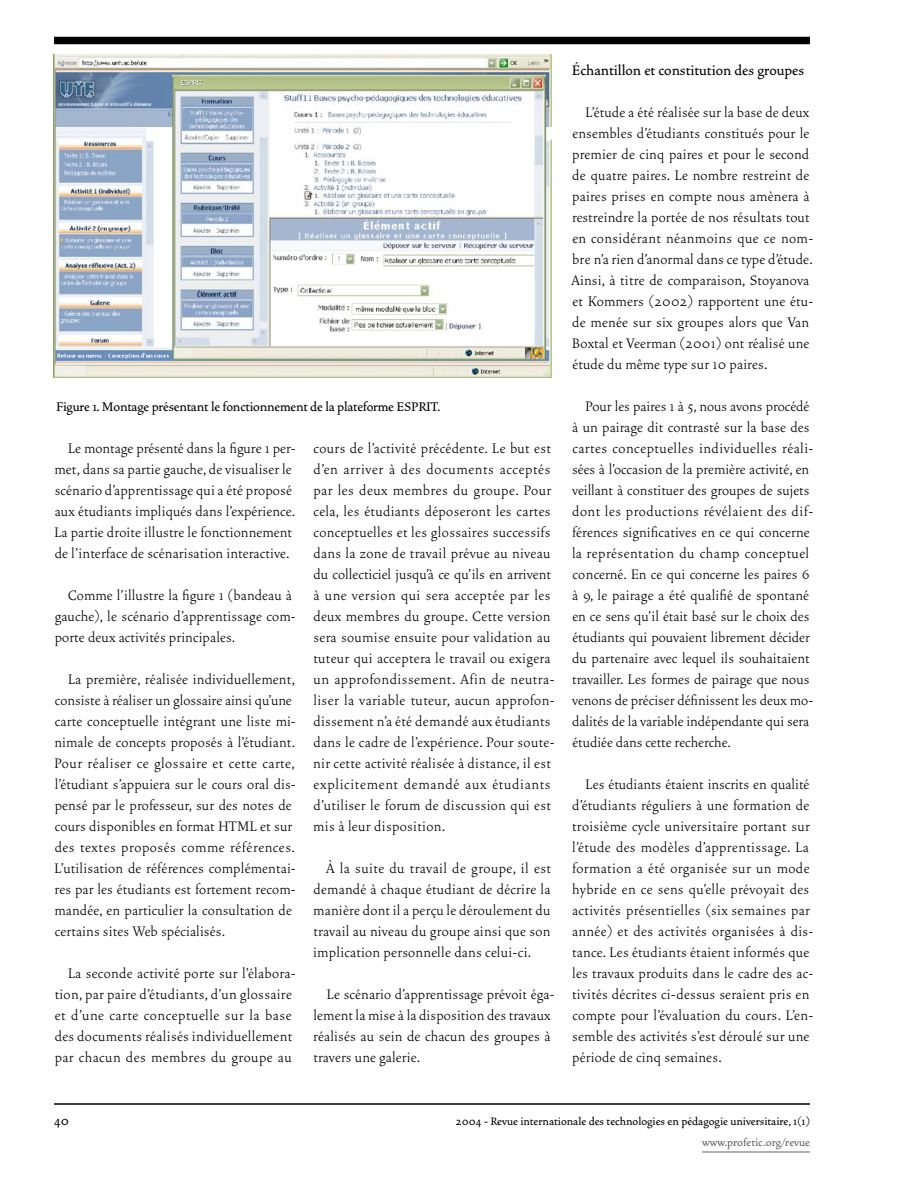
<style>
.page{position:relative;width:918px;height:1188px;background:#fff}
.page>*{position:absolute;margin:0;border:0;box-sizing:border-box;transform-origin:0 0}
.Corps_de_texte{font:300 17.25px/21px "Vendetta";letter-spacing:.01em;color:#000}
.Titre_5{font:500 17.25px "Vendetta";color:#000}
.Figure_1{font:500 15.75px "Vendetta";letter-spacing:-.01em;color:#000}
.t1{font:500 13.5px "Vendetta";color:#000}
.t2{font:500 13.5px "Vendetta";color:#636363}
</style>
<div class="page">
<div style="left:54px;top:37px;width:756px;height:7px;background:#000"></div>
<hr style="left:54px;top:1103px;width:756px;height:2px;background:#000">
<hr style="left:702px;top:1152px;width:108px;height:1px;background:#636363">
<img style="left:54px;top:54px;width:497px;height:324px">
<p class="Figure_1" style="left:56px;top:399px;width:386px">Figure 1. Montage présentant le fonctionnement de la plateforme ESPRIT.</p>
<p class="Corps_de_texte" style="left:54px;top:438px;width:243px;text-indent:14px">Le montage présenté dans la figure 1 per&shy;met, dans sa partie gauche, de visualiser le scénario d’apprentissage qui a été proposé aux étudiants impliqués dans l’expérience.<br>La partie droite illustre le fonctionnement de l’interface de scénarisation interactive.</p>
<p class="Corps_de_texte" style="left:55px;top:585px;width:243px;text-indent:13px">Comme l’illustre la figure 1 (bandeau à gauche), le scénario d’apprentissage com&shy;porte deux activités principales.</p>
<p class="Corps_de_texte" style="left:54px;top:669px;width:243px;text-indent:14px">La première, réalisée individuellement, consiste à réaliser un glossaire ainsi qu’une carte conceptuelle intégrant une liste mi&shy;nimale de concepts proposés à l’étudiant.<br>Pour réaliser ce glossaire et cette carte, l’étudiant s’appuiera sur le cours oral dis&shy;pensé par le professeur, sur des notes de cours disponibles en format HTML et sur des textes proposés comme références.<br>L’utilisation de références complémentai&shy;res par les étudiants est fortement recom&shy;mandée, en particulier la consultation de certains sites Web spécialisés.</p>
<p class="Corps_de_texte" style="left:55px;top:963px;width:243px;text-indent:13px">La seconde activité porte sur l’élabora&shy;tion, par paire d’étudiants, d’un glossaire et d’une carte conceptuelle sur la base des documents réalisés individuellement par chacun des membres du groupe au</p>
<p class="Corps_de_texte" style="left:313px;top:438px;width:243px">cours de l’activité précédente. Le but est d’en arriver à des documents acceptés par les deux membres du groupe. Pour cela, les étudiants déposeront les cartes conceptuelles et les glossaires successifs dans la zone de travail prévue au niveau du collecticiel jusqu’à ce qu’ils en arrivent à une version qui sera acceptée par les deux membres du groupe. Cette version sera soumise ensuite pour validation au tuteur qui acceptera le travail ou exigera un approfondissement. Afin de neutra&shy;liser la variable tuteur, aucun approfon&shy;dissement n’a été demandé aux étudiants dans le cadre de l’expérience. Pour soute&shy;nir cette activité réalisée à distance, il est explicitement demandé aux étudiants d’utiliser le forum de discussion qui est mis à leur disposition.</p>
<p class="Corps_de_texte" style="left:313px;top:858px;width:239px;text-align:justify;text-indent:13px">À la suite du travail de groupe, il est demandé à chaque étudiant de décrire la manière dont il a perçu le déroulement du travail au niveau du groupe ainsi que son implication personnelle dans celui-ci.</p>
<p class="Corps_de_texte" style="left:313px;top:984px;width:243px;text-indent:13px">Le scénario d’apprentissage prévoit éga&shy;lement la mise à la disposition des travaux réalisés au sein de chacun des groupes à travers une galerie.</p>
<p class="Titre_5" style="left:572px;top:62px;width:234px">Échantillon et constitution des groupes</p>
<p class="Corps_de_texte" style="left:571px;top:102px;width:243px;text-indent:14px">L’étude a été réalisée sur la base de deux ensembles d’étudiants constitués pour le premier de cinq paires et pour le second de quatre paires. Le nombre restreint de paires prises en compte nous amènera à restreindre la portée de nos résultats tout en considérant néanmoins que ce nom&shy;bre n’a rien d’anormal dans ce type d’étude.<br>Ainsi, à titre de comparaison, Stoyanova et Kommers (2002) rapportent une étu&shy;de menée sur six groupes alors que Van Boxtal et Veerman (2001) ont réalisé une étude du même type sur 10 paires.</p>
<p class="Corps_de_texte" style="left:572px;top:396px;width:243px;text-indent:13px">Pour les paires 1 à 5, nous avons procédé à un pairage dit contrasté sur la base des cartes conceptuelles individuelles réali&shy;sées à l’occasion de la première activité, en veillant à constituer des groupes de sujets dont les productions révélaient des dif&shy;férences significatives en ce qui concerne la représentation du champ conceptuel concerné. En ce qui concerne les paires 6 à 9, le pairage a été qualifié de spontané en ce sens qu’il était basé sur le choix des étudiants qui pouvaient librement décider du partenaire avec lequel ils souhaitaient travailler. Les formes de pairage que nous venons de préciser définissent les deux mo&shy;dalités de la variable indépendante qui sera étudiée dans cette recherche.</p>
<p class="Corps_de_texte" style="left:572px;top:774px;width:243px;text-indent:13px">Les étudiants étaient inscrits en qualité d’étudiants réguliers à une formation de troisième cycle universitaire portant sur l’étude des modèles d’apprentissage. La formation a été organisée sur un mode hybride en ce sens qu’elle prévoyait des activités présentielles (six semaines par année) et des activités organisées à dis&shy;tance. Les étudiants étaient informés que les travaux produits dans le cadre des ac&shy;tivités décrites ci-dessus seraient pris en compte pour l’évaluation du cours. L’en&shy;semble des activités s’est déroulé sur une période de cinq semaines.</p>
<p class="Figure_1" style="left:54px;top:1113px;width:16px">40</p>
<p class="t1" style="left:456px;top:1115px;width:356px">2004 - Revue internationale des technologies en pédagogie universitaire, 1(1)</p>
<p class="t2" style="left:702px;top:1136px;width:109px">www.profetic.org/revue</p>
</div>
